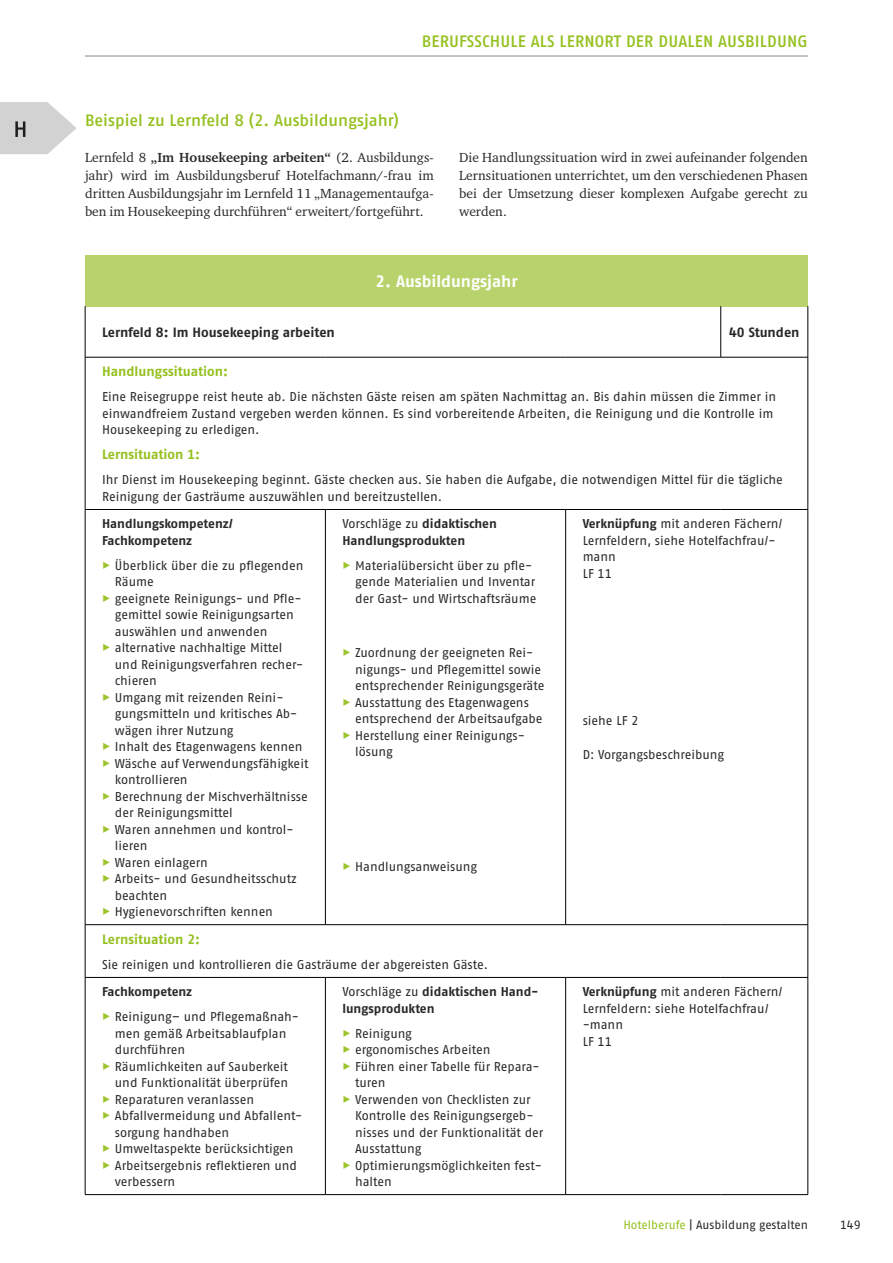
<style>
.page{position:relative;width:893px;height:1263px;background:#fff}
.page>*{position:absolute;margin:0;border:0;box-sizing:border-box;transform-origin:0 0}
.id2845{font:500 16.5px "Fago Pro";letter-spacing:.005em;color:#95c11f}
.id1942{font:700 16.5px "Fago Pro";color:#fff}
.id1920{font:13.5px/18px "Charter ITC Pro";color:#282827;text-align:justify}
.id1944{font:700 13.5px "Fago Pro";letter-spacing:-.005em;color:#95c11f}
.id1945{font:700 13.5px "Fago Pro";color:#282827}
.id1939{font:12.75px/16.5px "Fago Pro";letter-spacing:-.005em;color:#282827}
.id1943{font:700 12.75px/16.5px "Fago Pro";color:#282827}
.id1939-2{font:700 12.75px/16.5px "Fago Pro";color:#282827}
.t1{font:12px "Fago Pro";letter-spacing:-.005em;color:#282827}
.s1{font-weight:700}
.s2{color:#9cc42e}
.s3{font-weight:400}
.s4{color:#95c11f}
</style>
<div class="page">
<hr style="left:85px;top:56px;width:723px;height:1px;background:#878787">
<div style="left:85px;top:255px;width:723px;height:51px;background:#b9d36c"></div>
<hr style="left:85px;top:357px;width:1px;height:152px;background:#000">
<hr style="left:808px;top:357px;width:1px;height:152px;background:#000">
<hr style="left:85px;top:509px;width:240px;height:1px;background:#000">
<hr style="left:85px;top:510px;width:1px;height:414px;background:#000">
<hr style="left:325px;top:509px;width:241px;height:1px;background:#000">
<hr style="left:325px;top:510px;width:1px;height:414px;background:#000">
<hr style="left:566px;top:509px;width:155px;height:1px;background:#000">
<hr style="left:565px;top:510px;width:1px;height:414px;background:#000">
<hr style="left:721px;top:509px;width:87px;height:1px;background:#000">
<hr style="left:808px;top:510px;width:1px;height:414px;background:#000">
<hr style="left:85px;top:924px;width:240px;height:1px;background:#000">
<hr style="left:85px;top:925px;width:1px;height:52px;background:#000">
<hr style="left:325px;top:924px;width:241px;height:1px;background:#000">
<hr style="left:566px;top:924px;width:155px;height:1px;background:#000">
<hr style="left:721px;top:924px;width:87px;height:1px;background:#000">
<hr style="left:808px;top:925px;width:1px;height:52px;background:#000">
<hr style="left:85px;top:977px;width:240px;height:1px;background:#000">
<hr style="left:85px;top:977px;width:1px;height:217px;background:#000">
<hr style="left:325px;top:977px;width:241px;height:1px;background:#000">
<hr style="left:325px;top:977px;width:1px;height:217px;background:#000">
<hr style="left:566px;top:977px;width:155px;height:1px;background:#000">
<hr style="left:565px;top:977px;width:1px;height:217px;background:#000">
<hr style="left:721px;top:977px;width:87px;height:1px;background:#000">
<hr style="left:808px;top:977px;width:1px;height:217px;background:#000">
<hr style="left:85px;top:1194px;width:240px;height:1px;background:#000">
<hr style="left:325px;top:1194px;width:241px;height:1px;background:#000">
<hr style="left:566px;top:1194px;width:155px;height:1px;background:#000">
<hr style="left:721px;top:1194px;width:87px;height:1px;background:#000">
<hr style="left:85px;top:306px;width:1px;height:51px;background:#000">
<hr style="left:720px;top:306px;width:1px;height:51px;background:#000">
<hr style="left:808px;top:306px;width:1px;height:51px;background:#000">
<hr style="left:85px;top:357px;width:240px;height:1px;background:#000">
<hr style="left:325px;top:357px;width:241px;height:1px;background:#000">
<hr style="left:566px;top:357px;width:155px;height:1px;background:#000">
<hr style="left:721px;top:357px;width:87px;height:1px;background:#000">
<svg style="left:0;top:102px;width:77px;height:52px"></svg>
<p class="id2845" style="left:422px;top:31px;width:388px">BERUFSSCHULE ALS LERNORT DER DUALEN AUSBILDUNG</p>
<p class="id2845" style="left:85px;top:110px;width:315px">Beispiel zu Lernfeld 8 (2. Ausbildungsjahr)</p>
<p class="id1920" style="left:85px;top:148px;width:350px">Lernfeld 8 <span class="s1">„Im Housekeeping arbeiten“</span> (2. Ausbildungs&shy;jahr) wird im Ausbildungsberuf Hotelfachmann/-frau im dritten Ausbildungsjahr im Lernfeld 11 „Managementaufga&shy;ben im Housekeeping durchführen“ erweitert/fortgeführt.</p>
<p class="id1920" style="left:459px;top:148px;width:350px">Die Handlungssituation wird in zwei aufeinander folgenden Lernsituationen unterrichtet, um den verschiedenen Phasen bei der Umsetzung dieser komplexen Aufgabe gerecht zu werden.</p>
<p class="id1942" style="left:376px;top:272px;width:144px">2. Ausbildungsjahr</p>
<p class="id1945" style="left:102px;top:324px;width:234px">Lernfeld 8: Im Housekeeping arbeiten</p>
<p class="id1945" style="left:729px;top:324px;width:72px">40 Stunden</p>
<p class="id1944" style="left:102px;top:364px;width:127px">Handlungssituation:</p>
<p class="id1939" style="left:102px;top:389px;width:675px">Eine Reisegruppe reist heute ab. Die nächsten Gäste reisen am späten Nachmittag an. Bis dahin müssen die Zimmer in einwandfreiem Zustand vergeben werden können. Es sind vorbereitende Arbeiten, die Reinigung und die Kontrolle im<br>Housekeeping zu erledigen.</p>
<p class="id1944" style="left:102px;top:447px;width:99px">Lernsituation 1:</p>
<p class="id1939" style="left:102px;top:472px;width:682px">Ihr Dienst im Housekeeping beginnt. Gäste checken aus. Sie haben die Aufgabe, die notwendigen Mittel für die tägliche<br>Reinigung der Gasträume auszuwählen und bereitzustellen.</p>
<p class="id1939-2" style="left:102px;top:515px;width:132px">Handlungskompetenz/<br>Fachkompetenz</p>
<p class="id1939" style="left:115px;top:557px;width:190px;text-indent:-13px"><span class="s2">▶</span> Überblick über die zu pflegenden<br>Räume</p>
<p class="id1939" style="left:115px;top:590px;width:188px;text-indent:-13px"><span class="s2">▶</span> geeignete Reinigungs- und Pfle&shy;gemittel sowie Reinigungsarten auswählen und anwenden</p>
<p class="id1939" style="left:115px;top:639px;width:190px;text-indent:-13px"><span class="s2">▶</span> alternative nachhaltige Mittel und Reinigungsverfahren recher&shy;chieren</p>
<p class="id1939" style="left:115px;top:689px;width:184px;text-indent:-13px"><span class="s2">▶</span> Umgang mit reizenden Reini&shy;gungsmitteln und kritisches Ab&shy;wägen ihrer Nutzung</p>
<p class="id1939" style="left:102px;top:738px;width:202px"><span class="s2">▶</span> Inhalt des Etagenwagens kennen</p>
<p class="id1939" style="left:115px;top:755px;width:195px;text-indent:-13px"><span class="s2">▶</span> Wäsche auf Verwendungsfähigkeit kontrollieren</p>
<p class="id1939" style="left:115px;top:788px;width:194px;text-indent:-13px"><span class="s2">▶</span> Berechnung der Mischverhältnisse der Reinigungsmittel</p>
<p class="id1939" style="left:115px;top:821px;width:180px;text-indent:-13px"><span class="s2">▶</span> Waren annehmen und kontrol&shy;lieren</p>
<p class="id1939" style="left:102px;top:854px;width:107px"><span class="s2">▶</span> Waren einlagern</p>
<p class="id1939" style="left:115px;top:870px;width:183px;text-indent:-13px"><span class="s2">▶</span> Arbeits- und Gesundheitsschutz beachten</p>
<p class="id1939" style="left:102px;top:903px;width:172px"><span class="s2">▶</span> Hygienevorschriften kennen</p>
<p class="id1943" style="left:342px;top:515px;width:156px"><span class="s3">Vorschläge zu</span> didaktischen<br>Handlungsprodukten</p>
<p class="id1939" style="left:355px;top:557px;width:183px;text-indent:-13px"><span class="s2">▶</span> Materialübersicht über zu pfle&shy;gende Materialien und Inventar der Gast- und Wirtschaftsräume</p>
<p class="id1939" style="left:583px;top:515px;width:201px"><span class="s1">Verknüpfung</span> mit anderen Fächern/<br>Lernfeldern, siehe Hotelfachfrau/- mann</p>
<p class="id1939" style="left:583px;top:565px;width:31px">LF 11</p>
<p class="id1939" style="left:355px;top:645px;width:191px;text-indent:-13px"><span class="s2">▶</span> Zuordnung der geeigneten Rei&shy;nigungs- und Pflegemittel sowie entsprechender Reinigungsgeräte</p>
<p class="id1939" style="left:355px;top:694px;width:189px;text-indent:-13px"><span class="s2">▶</span> Ausstattung des Etagenwagens entsprechend der Arbeitsaufgabe</p>
<p class="id1939" style="left:355px;top:727px;width:171px;text-indent:-13px"><span class="s2">▶</span> Herstellung einer Reinigungs&shy;lösung</p>
<p class="id1939" style="left:583px;top:713px;width:57px">siehe LF 2</p>
<p class="id1939" style="left:583px;top:746px;width:143px">D: Vorgangsbeschreibung</p>
<p class="id1939" style="left:342px;top:858px;width:136px"><span class="s2">▶</span> Handlungsanweisung</p>
<p class="id1944" style="left:102px;top:931px;width:99px">Lernsituation 2:</p>
<p class="id1939" style="left:102px;top:956px;width:388px">Sie reinigen und kontrollieren die Gasträume der abgereisten Gäste.</p>
<p class="id1939-2" style="left:102px;top:983px;width:92px">Fachkompetenz</p>
<p class="id1939" style="left:115px;top:1008px;width:186px;text-indent:-13px"><span class="s2">▶</span> Reinigung– und Pflegemaßnah&shy;men gemäß Arbeitsablaufplan durchführen</p>
<p class="id1939" style="left:102px;top:1058px;width:188px;text-align:right"><span class="s2">▶</span> Räumlichkeiten auf Sauberkeit und Funktionalität überprüfen</p>
<p class="id1939" style="left:102px;top:1091px;width:154px"><span class="s2">▶</span> Reparaturen veranlassen</p>
<p class="id1939" style="left:115px;top:1107px;width:189px;text-indent:-13px"><span class="s2">▶</span> Abfallvermeidung und Abfallent&shy;sorgung handhaben</p>
<p class="id1939" style="left:102px;top:1140px;width:193px"><span class="s2">▶</span> Umweltaspekte berücksichtigen</p>
<p class="id1939" style="left:115px;top:1157px;width:184px;text-indent:-13px"><span class="s2">▶</span> Arbeitsergebnis reflektieren und verbessern</p>
<p class="id1943" style="left:342px;top:983px;width:197px"><span class="s3">Vorschläge zu</span> didaktischen Hand&shy;lungsprodukten</p>
<p class="id1939" style="left:342px;top:1025px;width:71px"><span class="s2">▶</span> Reinigung</p>
<p class="id1939" style="left:342px;top:1041px;width:150px"><span class="s2">▶</span> ergonomisches Arbeiten</p>
<p class="id1939" style="left:355px;top:1058px;width:186px;text-indent:-13px"><span class="s2">▶</span> Führen einer Tabelle für Repara&shy;turen</p>
<p class="id1939" style="left:355px;top:1091px;width:190px;text-indent:-13px"><span class="s2">▶</span> Verwenden von Checklisten zur<br>Kontrolle des Reinigungsergeb&shy;nisses und der Funktionalität der<br>Ausstattung</p>
<p class="id1939" style="left:355px;top:1157px;width:188px;text-indent:-13px"><span class="s2">▶</span> Optimierungsmöglichkeiten fest&shy;halten</p>
<p class="id1939" style="left:583px;top:983px;width:201px"><span class="s1">Verknüpfung</span> mit anderen Fächern/<br>Lernfeldern: siehe Hotelfachfrau/ -mann</p>
<p class="id1939" style="left:583px;top:1033px;width:31px">LF 11</p>
<p class="t1" style="left:623px;top:1218px;width:186px"><span class="s4">Hotelberufe</span> | Ausbildung gestalten</p>
<p class="t1" style="left:840px;top:1218px;width:22px">149</p>
</div>
